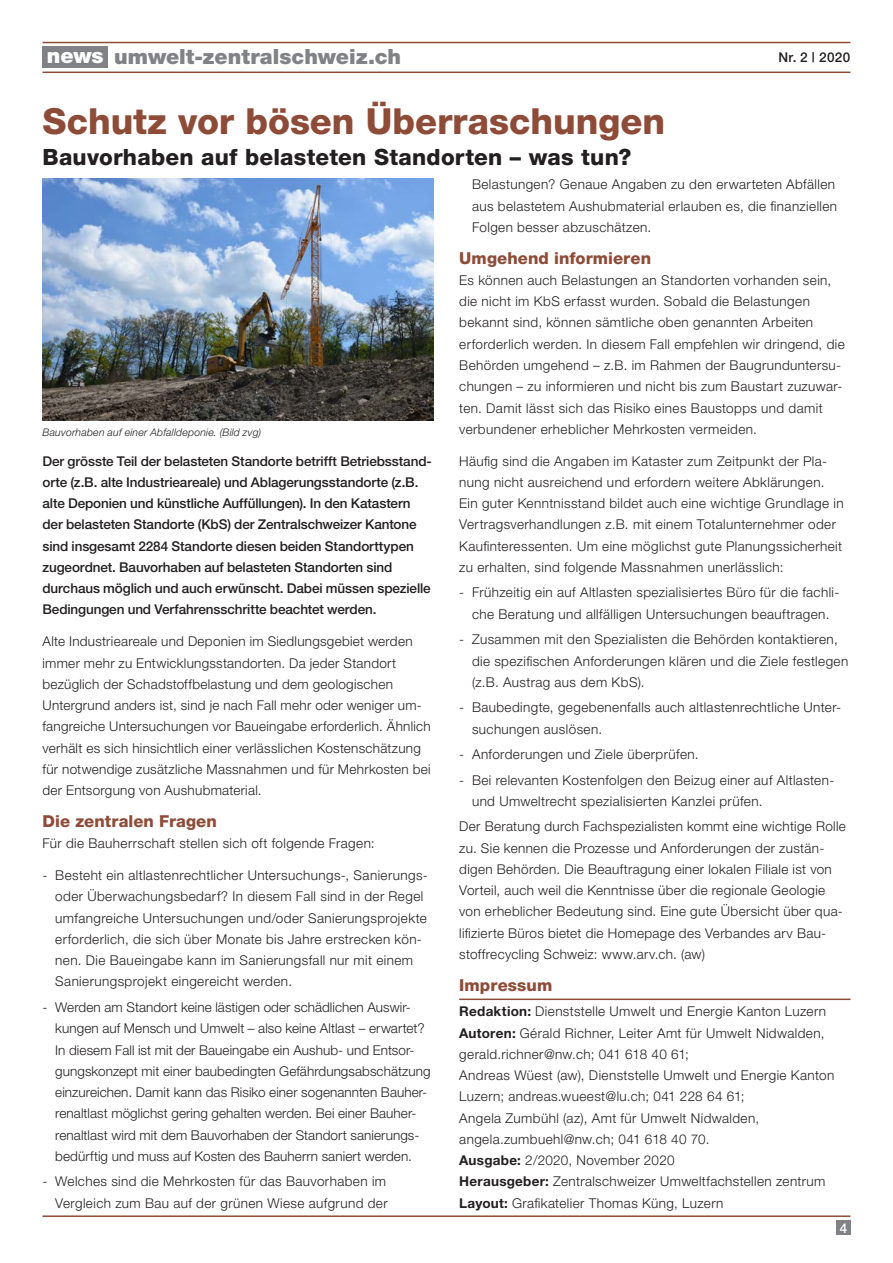
<style>
.page{position:relative;width:893px;height:1263px;background:#fff}
.page>*{position:absolute;margin:0;border:0;box-sizing:border-box;transform-origin:0 0}
.Titel_24_28{font:800 36px "Helvetica Neue";color:#8e4b37}
.Titel_24_28-2{font:800 22.5px "Helvetica Neue";letter-spacing:.01em;color:#231f20}
.t1{font:900 21px "Helvetica Neue";color:#808285}
.t2{font:900 21px "Helvetica Neue";color:#fff}
.Zwischentitel_11{font:800 16.5px "Helvetica Neue";letter-spacing:.005em;color:#8e4b37}
.lauftext_9_14_173{font:300 13.5px/21.3px "Helvetica Neue";letter-spacing:.025em;color:#231f20}
.lauftext_ez_3{font:300 13.5px/21.3px "Helvetica Neue";letter-spacing:.03em;color:#231f20}
.Lead_9{font:500 13.5px/21.3px "Helvetica Neue";letter-spacing:-.01em;color:#231f20}
.lauftext_ez_3-2{font:300 13.5px/21.3px "Helvetica Neue";letter-spacing:.005em;color:#231f20}
.untertitel_2__9pt{font:500 13.5px "Helvetica Neue";letter-spacing:.035em;color:#231f20}
.untertitel_2__9pt-2{font:500 13.5px "Helvetica Neue";color:#fff}
.bildlegenden_kursiv{font:italic 300 10.5px "Helvetica Neue";letter-spacing:.02em;color:#231f20}
.s1{font-weight:700}
</style>
<div class="page">
<hr style="left:43px;top:42px;width:807px;height:1px;background:#8e4b37">
<hr style="left:43px;top:72px;width:807px;height:1px;background:#8e4b37">
<div style="left:43px;top:47px;width:65px;height:21px;background:#808285"></div>
<hr style="left:43px;top:1215px;width:807px;height:2px;background:#8e4b37">
<div style="left:836px;top:1220px;width:14px;height:15px;background:#808285"></div>
<hr style="left:459px;top:998px;width:391px;height:2px;background:#8e4b37">
<img style="left:43px;top:179px;width:391px;height:242px">
<p class="t2" style="left:47px;top:43px;width:58px">news</p>
<p class="t1" style="left:114px;top:44px;width:288px">umwelt-zentralschweiz.ch</p>
<p class="untertitel_2__9pt" style="left:778px;top:49px;width:74px">Nr. 2 | 2020</p>
<p class="Titel_24_28" style="left:43px;top:100px;width:624px">Schutz vor bösen Überraschungen</p>
<p class="Titel_24_28-2" style="left:43px;top:144px;width:590px">Bauvorhaben auf belasteten Standorten – was tun?</p>
<p class="bildlegenden_kursiv" style="left:43px;top:426px;width:220px">Bauvorhaben auf einer Abfalldeponie. (Bild zvg)</p>
<p class="Lead_9" style="left:43px;top:450px;width:391px">Der grösste Teil der belasteten Standorte betrifft Betriebsstand&shy;orte (z.B. alte Industrieareale) und Ablagerungsstandorte (z.B. alte Deponien und künstliche Auffüllungen). In den Katastern der belasteten Standorte (KbS) der Zentralschweizer Kantone sind insgesamt 2284 Standorte diesen beiden Standorttypen zugeordnet. Bauvorhaben auf belasteten Standorten sind durchaus möglich und auch erwünscht. Dabei müssen spezielle Bedingungen und Verfahrensschritte beachtet werden.</p>
<p class="lauftext_9_14_173" style="left:43px;top:630px;width:390px">Alte Industrieareale und Deponien im Siedlungsgebiet werden immer mehr zu Entwicklungsstandorten. Da jeder Standort bezüglich der Schadstoffbelastung und dem geologischen Untergrund anders ist, sind je nach Fall mehr oder weniger um&shy;fangreiche Untersuchungen vor Baueingabe erforderlich. Ähnlich verhält es sich hinsichtlich einer verlässlichen Kostenschätzung für notwendige zusätzliche Massnahmen und für Mehrkosten bei der Entsorgung von Aushubmaterial.</p>
<p class="Zwischentitel_11" style="left:43px;top:811px;width:176px">Die zentralen Fragen</p>
<p class="lauftext_9_14_173" style="left:43px;top:832px;width:334px">Für die Bauherrschaft stellen sich oft folgende Fragen:</p>
<p class="lauftext_ez_3" style="left:55px;top:864px;width:374px;text-indent:-13px">- Besteht ein altlastenrechtlicher Untersuchungs-, Sanierungs&shy;oder Überwachungsbedarf? In diesem Fall sind in der Regel umfangreiche Untersuchungen und/oder Sanierungsprojekte erforderlich, die sich über Monate bis Jahre erstrecken kön&shy;nen. Die Baueingabe kann im Sanierungsfall nur mit einem Sanierungsprojekt eingereicht werden.</p>
<p class="lauftext_ez_3-2" style="left:55px;top:996px;width:377px;text-indent:-13px">- Werden am Standort keine lästigen oder schädlichen Auswir&shy;kungen auf Mensch und Umwelt – also keine Altlast – erwartet?<br>In diesem Fall ist mit der Baueingabe ein Aushub- und Entsor&shy;gungskonzept mit einer baubedingten Gefährdungsabschätzung einzureichen. Damit kann das Risiko einer sogenannten Bauher&shy;renaltlast möglichst gering gehalten werden. Bei einer Bauher&shy;renaltlast wird mit dem Bauvorhaben der Standort sanierungs&shy;bedürftig und muss auf Kosten des Bauherrn saniert werden.</p>
<p class="lauftext_ez_3" style="left:43px;top:1170px;width:347px;text-align:right">- Welches sind die Mehrkosten für das Bauvorhaben im<br>Vergleich zum Bau auf der grünen Wiese aufgrund der</p>
<p class="lauftext_ez_3" style="left:472px;top:173px;width:367px">Belastungen? Genaue Angaben zu den erwarteten Abfällen aus belastetem Aushubmaterial erlauben es, die finanziellen<br>Folgen besser abzuschätzen.</p>
<p class="Zwischentitel_11" style="left:459px;top:248px;width:193px">Umgehend informieren</p>
<p class="lauftext_9_14_173" style="left:459px;top:269px;width:387px">Es können auch Belastungen an Standorten vorhanden sein, die nicht im KbS erfasst wurden. Sobald die Belastungen bekannt sind, können sämtliche oben genannten Arbeiten erforderlich werden. In diesem Fall empfehlen wir dringend, die Behörden umgehend – z.B. im Rahmen der Baugrunduntersu&shy;chungen – zu informieren und nicht bis zum Baustart zuzuwar&shy;ten. Damit lässt sich das Risiko eines Baustopps und damit verbundener erheblicher Mehrkosten vermeiden.</p>
<p class="lauftext_9_14_173" style="left:459px;top:450px;width:386px">Häufig sind die Angaben im Kataster zum Zeitpunkt der Pla&shy;nung nicht ausreichend und erfordern weitere Abklärungen.<br>Ein guter Kenntnisstand bildet auch eine wichtige Grundlage in Vertragsverhandlungen z.B. mit einem Totalunternehmer oder Kaufinteressenten. Um eine möglichst gute Planungssicherheit zu erhalten, sind folgende Massnahmen unerlässlich:</p>
<p class="lauftext_ez_3" style="left:459px;top:582px;width:382px;text-align:center">- Frühzeitig ein auf Altlasten spezialisiertes Büro für die fachli&shy;che Beratung und allfälligen Untersuchungen beauftragen.</p>
<p class="lauftext_ez_3" style="left:472px;top:628px;width:378px;text-indent:-13px">- Zusammen mit den Spezialisten die Behörden kontaktieren, die spezifischen Anforderungen klären und die Ziele festlegen (z.B. Austrag aus dem KbS).</p>
<p class="lauftext_ez_3" style="left:472px;top:696px;width:371px;text-indent:-13px">- Baubedingte, gegebenenfalls auch altlastenrechtliche Unter&shy;suchungen auslösen.</p>
<p class="lauftext_ez_3" style="left:459px;top:743px;width:241px">- Anforderungen und Ziele überprüfen.</p>
<p class="lauftext_ez_3" style="left:472px;top:769px;width:364px;text-indent:-13px">- Bei relevanten Kostenfolgen den Beizug einer auf Altlasten&shy;und Umweltrecht spezialisierten Kanzlei prüfen.</p>
<p class="lauftext_9_14_173" style="left:459px;top:816px;width:388px">Der Beratung durch Fachspezialisten kommt eine wichtige Rolle zu. Sie kennen die Prozesse und Anforderungen der zustän&shy;digen Behörden. Die Beauftragung einer lokalen Filiale ist von Vorteil, auch weil die Kenntnisse über die regionale Geologie von erheblicher Bedeutung sind. Eine gute Übersicht über qua&shy;lifizierte Büros bietet die Homepage des Verbandes arv Bau&shy;stoffrecycling Schweiz: www.arv.ch. (aw)</p>
<p class="Zwischentitel_11" style="left:459px;top:975px;width:95px">Impressum</p>
<p class="lauftext_9_14_173" style="left:459px;top:1000px;width:368px"><span class="s1">Redaktion:</span> Dienststelle Umwelt und Energie Kanton Luzern</p>
<p class="lauftext_9_14_173" style="left:459px;top:1022px;width:377px"><span class="s1">Autoren:</span> Gérald Richner, Leiter Amt für Umwelt Nidwalden, gerald.richner@nw.ch; 041 618 40 61;<br>Andreas Wüest (aw), Dienststelle Umwelt und Energie Kanton Luzern; andreas.wueest@lu.ch; 041 228 64 61;<br>Angela Zumbühl (az), Amt für Umwelt Nidwalden, angela.zumbuehl@nw.ch; 041 618 40 70.</p>
<p class="lauftext_9_14_173" style="left:459px;top:1149px;width:217px"><span class="s1">Ausgabe:</span> 2/2020, November 2020</p>
<p class="lauftext_9_14_173" style="left:459px;top:1171px;width:368px"><span class="s1">Herausgeber:</span> Zentralschweizer Umweltfachstellen zentrum</p>
<p class="lauftext_9_14_173" style="left:459px;top:1192px;width:266px"><span class="s1">Layout:</span> Grafikatelier Thomas Küng, Luzern</p>
<p class="untertitel_2__9pt-2" style="left:840px;top:1220px;width:9px">4</p>
</div>
